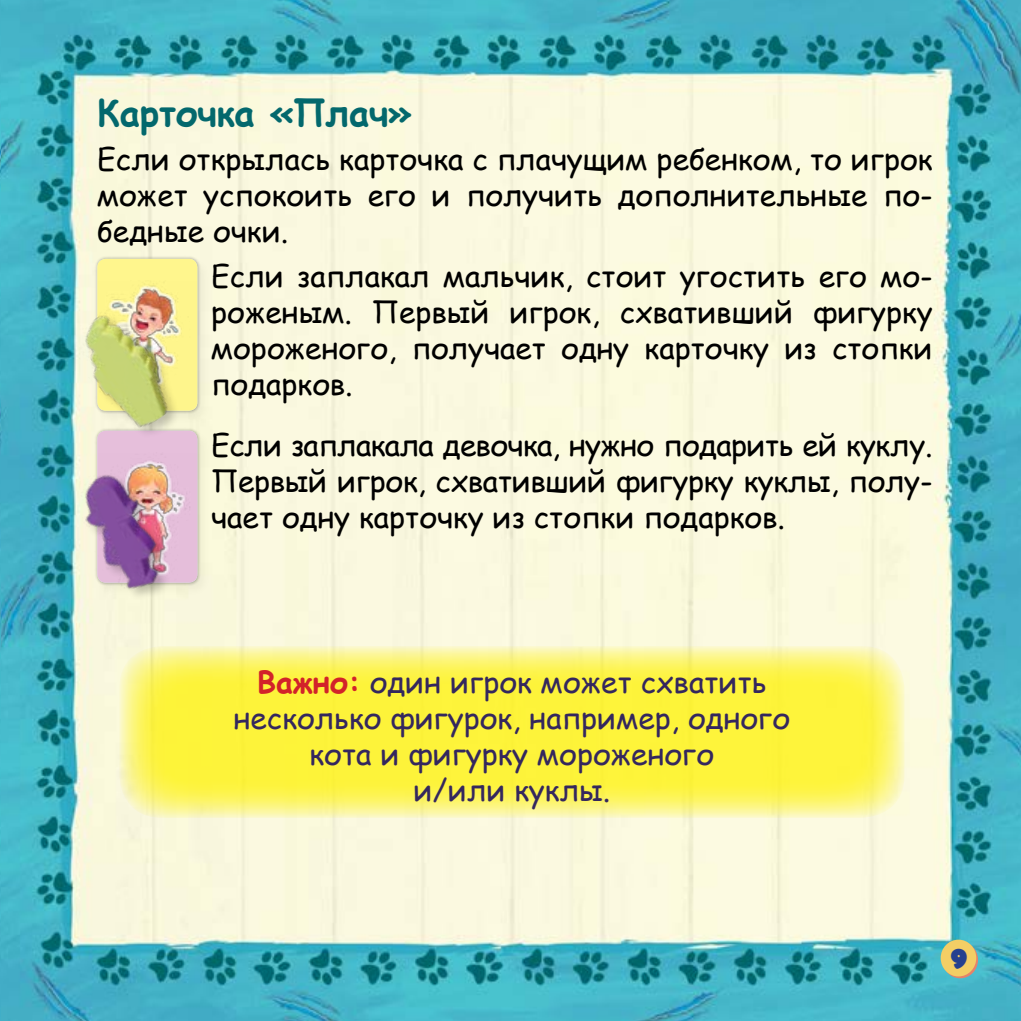
<style>
.page{position:relative;width:1021px;height:1021px;background:#fff}
.page>*{position:absolute;margin:0;border:0;box-sizing:border-box;transform-origin:0 0}
.t1{font:700 36px "Comic Sans MS";color:#03686d}
.t2{font:30px/36px "Comic Sans MS";color:#000;text-align:justify}
.t3{font:30px/36px "Comic Sans MS";color:#34275e;text-align:center}
.t4{font:27px "ARCO Cyrillic";color:#25408f}
.s1{font-weight:700;color:#d2232a}
</style>
<div class="page">
<img style="left:0;top:0;width:1020px;height:1020px">
<svg style="left:942px;top:941px;width:36px;height:37px"></svg>
<div style="left:940px;top:939px;width:36px;height:37px;background:#f3ce65;border-radius:50%"></div>
<div style="left:96px;top:257px;width:115px;height:168px;background:#f6f4d9"></div>
<div style="left:94px;top:255px;width:106px;height:159px;background:#000;opacity:.31"></div>
<svg style="left:97px;top:259px;width:100px;height:152px;background:#fbf18d"></svg>
<div style="left:96px;top:429px;width:115px;height:168px;background:#f6f5d8"></div>
<div style="left:94px;top:427px;width:106px;height:158px;background:#000;opacity:.31"></div>
<div style="left:97px;top:431px;width:100px;height:151px;background:#e5beda"></div>
<div style="left:84px;top:473px;width:87px;height:129px;background:#f9f7db"></div>
<img style="left:67px;top:459px;width:111px;height:140px">
<img style="left:61px;top:298px;width:128px;height:140px">
<svg style="left:119px;top:646px;width:785px;height:171px;background:#fcf454"></svg>
<p class="t1" style="left:97px;top:86px;width:316px">Карточка «Плач»</p>
<p class="t2" style="left:97px;top:140px;width:837px">Если открылась карточка с плачущим ребенком, то игрок может успокоить его и получить дополнительные по&shy;бедные очки.</p>
<p class="t2" style="left:211px;top:257px;width:723px">Если заплакал мальчик, стоит угостить его мо&shy;роженым. Первый игрок, схвативший фигурку мороженого, получает одну карточку из стопки подарков.</p>
<p class="t2" style="left:211px;top:426px;width:723px">Если заплакала девочка, нужно подарить ей куклу.<br>Первый игрок, схвативший фигурку куклы, полу&shy;чает одну карточку из стопки подарков.</p>
<p class="t3" style="left:234px;top:663px;width:558px"><span class="s1">Важно:</span> один игрок может схватить несколько фигурок, например, одного кота и фигурку мороженого<br>и/или куклы.</p>
<p class="t4" style="left:951px;top:943px;width:18px">9</p>
</div>
